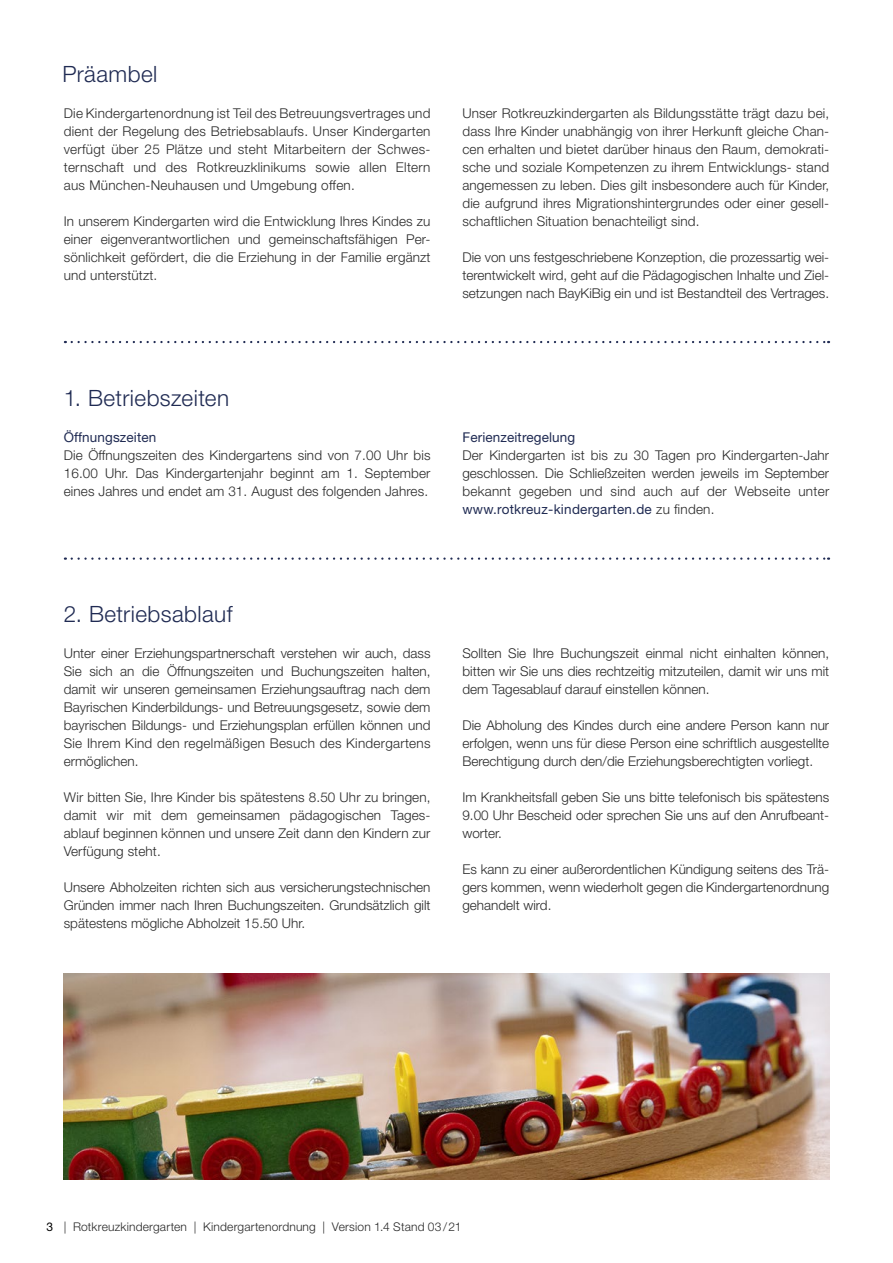
<style>
.page{position:relative;width:893px;height:1263px;background:#fff}
.page>*{position:absolute;margin:0;border:0;box-sizing:border-box;transform-origin:0 0}
.t1{font:300 22.5px "Helvetica Neue LT Std";letter-spacing:.02em;color:#202b53}
.t2{font:300 13.5px/18px "Helvetica Neue LT Std";letter-spacing:.01em;color:#292929;text-align:justify}
.t3{font:13.5px "Helvetica Neue LT Std";letter-spacing:.01em;color:#202b53}
.t4{font:300 12px "Helvetica Neue LT Std";letter-spacing:.015em;color:#292929}
.s1{font-weight:400;color:#202b53}
.s2{font-weight:400;color:#000}
</style>
<div class="page">
<svg style="left:72px;top:341px;width:757px;height:2px"></svg>
<svg style="left:72px;top:557px;width:757px;height:3px"></svg>
<img style="left:64px;top:974px;width:765px;height:206px">
<h1 class="t1" style="left:62px;top:60px;width:96px">Präambel</h1>
<p class="t2" style="left:64px;top:104px;width:368px">Die Kindergartenordnung ist Teil des Betreuungsvertrages und dient der Regelung des Betriebsablaufs. Unser Kindergarten verfügt über 25 Plätze und steht Mitarbeitern der Schwes&shy;ternschaft und des Rotkreuzklinikums sowie allen Eltern aus München-Neuhausen und Umgebung offen.</p>
<p class="t2" style="left:64px;top:212px;width:368px">In unserem Kindergarten wird die Entwicklung Ihres Kindes zu einer eigenverantwortlichen und gemeinschaftsfähigen Per&shy;sönlichkeit gefördert, die die Erziehung in der Familie ergänzt und unterstützt.</p>
<p class="t2" style="left:462px;top:104px;width:368px">Unser Rotkreuzkindergarten als Bildungsstätte trägt dazu bei, dass Ihre Kinder unabhängig von ihrer Herkunft gleiche Chan&shy;cen erhalten und bietet darüber hinaus den Raum, demokrati&shy;sche und soziale Kompetenzen zu ihrem Entwicklungs- stand angemessen zu leben. Dies gilt insbesondere auch für Kinder, die aufgrund ihres Migrationshintergrundes oder einer gesell&shy;schaftlichen Situation benachteiligt sind.</p>
<p class="t2" style="left:462px;top:248px;width:368px">Die von uns festgeschriebene Konzeption, die prozessartig wei&shy;terentwickelt wird, geht auf die Pädagogischen Inhalte und Ziel&shy;setzungen nach BayKiBig ein und ist Bestandteil des Vertrages.</p>
<h1 class="t1" style="left:64px;top:384px;width:167px">1. Betriebszeiten</h1>
<p class="t3" style="left:64px;top:429px;width:94px">Öffnungszeiten</p>
<p class="t2" style="left:64px;top:446px;width:368px">Die Öffnungszeiten des Kindergartens sind von 7.00 Uhr bis 16.00 Uhr. Das Kindergartenjahr beginnt am 1. September eines Jahres und endet am 31. August des folgenden Jahres.</p>
<p class="t3" style="left:462px;top:429px;width:114px">Ferienzeitregelung</p>
<p class="t2" style="left:462px;top:446px;width:368px">Der Kindergarten ist bis zu 30 Tagen pro Kindergarten-Jahr geschlossen. Die Schließzeiten werden jeweils im September bekannt gegeben und sind auch auf der Webseite unter <span class="s1">www.rotkreuz-kindergarten.de</span> zu finden.</p>
<h1 class="t1" style="left:64px;top:600px;width:170px">2. Betriebsablauf</h1>
<p class="t2" style="left:64px;top:644px;width:368px">Unter einer Erziehungspartnerschaft verstehen wir auch, dass Sie sich an die Öffnungszeiten und Buchungszeiten halten, damit wir unseren gemeinsamen Erziehungsauftrag nach dem Bayrischen Kinderbildungs- und Betreuungsgesetz, sowie dem bayrischen Bildungs- und Erziehungsplan erfüllen können und Sie Ihrem Kind den regelmäßigen Besuch des Kindergartens ermöglichen.</p>
<p class="t2" style="left:64px;top:788px;width:368px;text-align:left">Wir bitten Sie, Ihre Kinder bis spätestens 8.50 Uhr zu bringen, damit wir mit dem gemeinsamen pädagogischen Tages&shy;ablauf beginnen können und unsere Zeit dann den Kindern zur Verfügung steht.</p>
<p class="t2" style="left:64px;top:878px;width:368px">Unsere Abholzeiten richten sich aus versicherungstechnischen Gründen immer nach Ihren Buchungszeiten. Grundsätzlich gilt spätestens mögliche Abholzeit 15.50 Uhr.</p>
<p class="t2" style="left:462px;top:644px;width:368px">Sollten Sie Ihre Buchungszeit einmal nicht einhalten können, bitten wir Sie uns dies rechtzeitig mitzuteilen, damit wir uns mit dem Tagesablauf darauf einstellen können.</p>
<p class="t2" style="left:462px;top:716px;width:368px">Die Abholung des Kindes durch eine andere Person kann nur erfolgen, wenn uns für diese Person eine schriftlich ausgestellte Berechtigung durch den/die Erziehungsberechtigten vorliegt.</p>
<p class="t2" style="left:462px;top:788px;width:368px">Im Krankheitsfall geben Sie uns bitte telefonisch bis spätestens 9.00 Uhr Bescheid oder sprechen Sie uns auf den Anrufbeant&shy;worter.</p>
<p class="t2" style="left:462px;top:860px;width:368px">Es kann zu einer außerordentlichen Kündigung seitens des Trä&shy;gers kommen, wenn wiederholt gegen die Kindergartenordnung gehandelt wird.</p>
<p class="t4" style="left:46px;top:1219px;width:417px"><span class="s2">3</span> | Rotkreuzkindergarten | Kindergartenordnung | Version 1.4 Stand 03/21</p>
</div>
